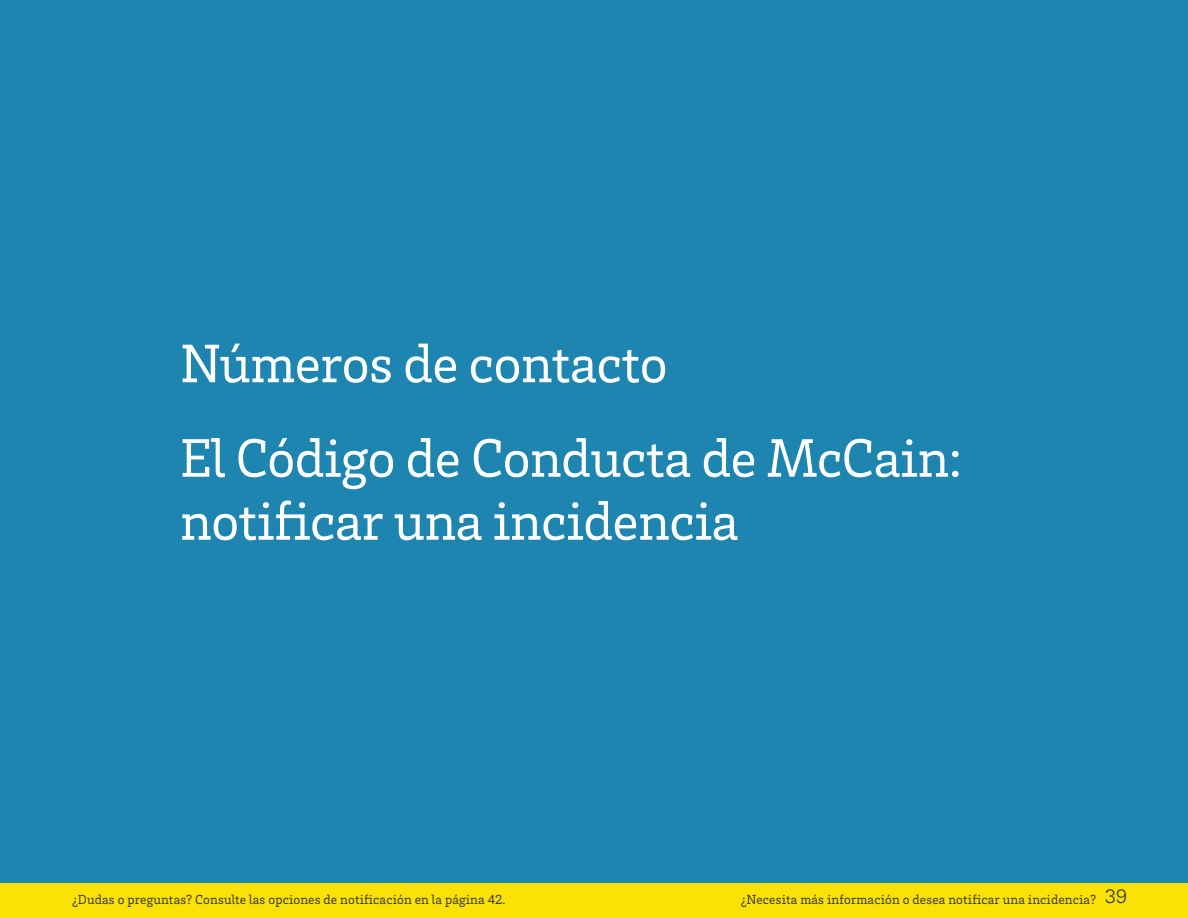
<style>
.page{position:relative;width:1188px;height:918px;background:#1d85b0}
.page>*{position:absolute;margin:0;border:0;box-sizing:border-box;transform-origin:0 0}
.Intro_text{font:55.5px/63px "Brix Slab";letter-spacing:-.01em;color:#fff}
.folio{font:300 19.5px "Univers LT Pro 45";color:#3c3b3a}
.folio_-_text{font:13.5px "Brix Slab";letter-spacing:.01em;color:#3c3b3a}
</style>
<div class="page">
<div style="left:0;top:883px;width:1188px;height:35px;background:#fae106"></div>
<p class="Intro_text" style="left:180px;top:330px;width:489px">Números de contacto</p>
<p class="Intro_text" style="left:180px;top:424px;width:783px">El Código de Conducta de McCain: notificar una incidencia</p>
<p class="folio_-_text" style="left:72px;top:891px;width:435px">¿Dudas o preguntas? Consulte las opciones de notificación en la página 42.</p>
<p class="folio_-_text" style="left:741px;top:891px;width:357px">¿Necesita más información o desea notificar una incidencia?</p>
<p class="folio" style="left:1105px;top:885px;width:23px">39</p>
</div>
